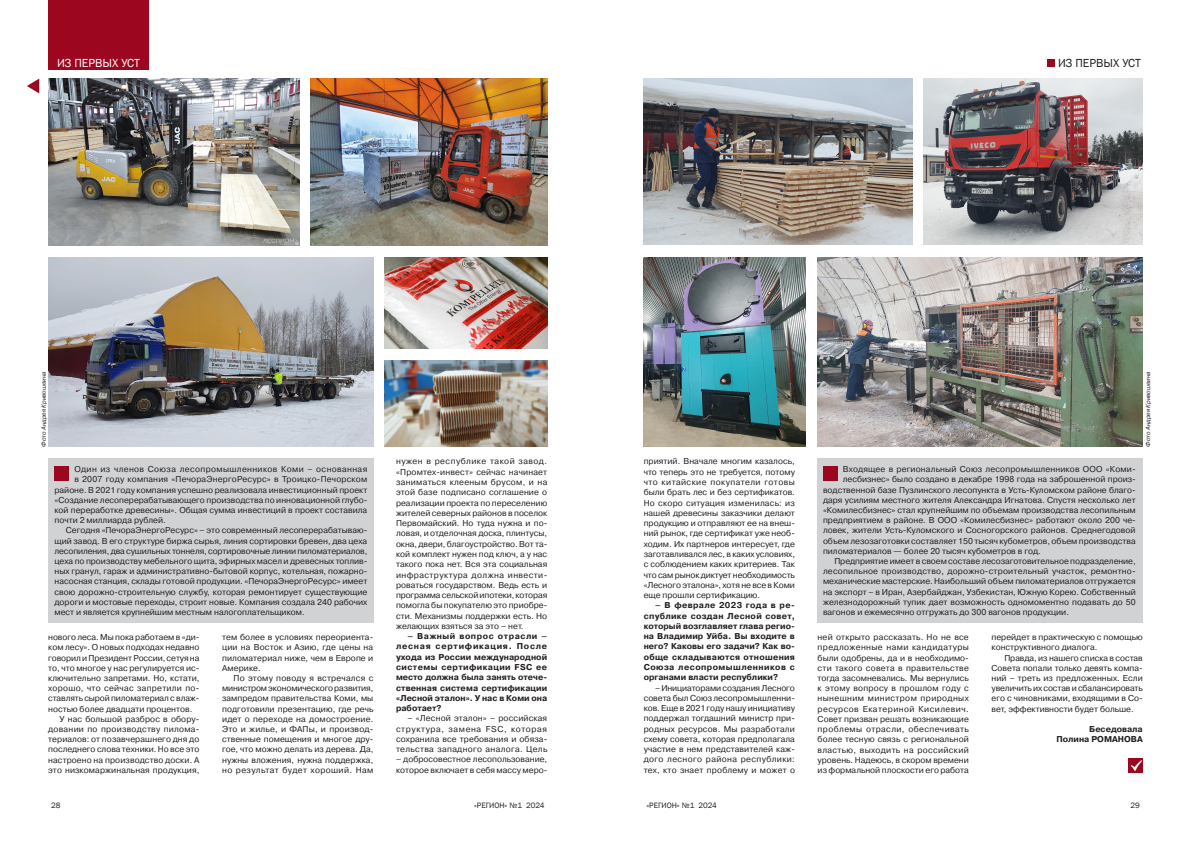
<style>
.page{position:relative;width:1191px;height:851px;background:#fff}
.page>*{position:absolute;margin:0;border:0;box-sizing:border-box;transform-origin:0 0}
.t1{font:12px "Franklin Gothic";color:#fff}
.t2{font:12px "Franklin Gothic";color:#231f20}
.t3{font:8.5px/10.3px "Pragmatica C";color:#231f20;text-align:justify}
.t4{font:700 8.5px/10.3px "Pragmatica C";color:#231f20;text-align:justify}
.t5{font:8.5px "Pragmatica C";letter-spacing:.025em;color:#231f20}
.t6{font:8.5px "Pragmatica C";letter-spacing:.03em;color:#231f20}
.t7{font:8.5px "Pragmatica C";letter-spacing:.02em;color:#231f20}
.t8{font:8.5px "Pragmatica C";letter-spacing:.04em;color:#231f20}
.t9{font:8px "Franklin Gothic";color:#231f20}
.t10{font:italic 6px "Pragmatica C";color:#231f20}
</style>
<div class="page">
<div style="left:48px;top:458px;width:325px;height:164px;background:#d1d2d4"></div>
<div style="left:817px;top:458px;width:325px;height:164px;background:#d1d2d4"></div>
<svg style="left:27px;top:79px;width:12px;height:14px"></svg>
<div style="left:1128px;top:758px;width:14px;height:14px;background:#9d061f"></div>
<svg style="left:1131px;top:760px;width:11px;height:11px"></svg>
<img style="left:48px;top:257px;width:325px;height:189px">
<img style="left:48px;top:78px;width:251px;height:168px">
<img style="left:310px;top:78px;width:237px;height:168px">
<img style="left:385px;top:257px;width:162px;height:91px">
<img style="left:384px;top:360px;width:163px;height:87px">
<img style="left:643px;top:257px;width:163px;height:190px">
<img style="left:923px;top:78px;width:219px;height:167px">
<img style="left:817px;top:257px;width:325px;height:190px">
<img style="left:643px;top:78px;width:269px;height:167px">
<div style="left:823px;top:466px;width:14px;height:14px;background:#9d061f"></div>
<div style="left:54px;top:466px;width:15px;height:14px;background:#9d061f"></div>
<div style="left:48px;top:0;width:101px;height:69px;background:#9d061f"></div>
<div style="left:1047px;top:59px;width:7px;height:8px;background:#9d061f"></div>
<h1 class="t1" style="left:57px;top:55px;width:84px">Из первых уст</h1>
<h1 class="t2" style="left:1058px;top:55px;width:84px">Из первых уст</h1>
<p class="t10" style="left:40px;top:447px;width:77px;rotate:-90deg">Фото Андрея Кривошеина</p>
<p class="t10" style="left:1144px;top:447px;width:77px;rotate:-90deg">Фото Андрея Кривошеина</p>
<p class="t8" style="left:74px;top:464px;width:294px">Один из членов Союза лесопромышленников Коми – основанная</p>
<p class="t7" style="left:74px;top:474px;width:294px">в 2007 году компания «ПечораЭнергоРесурс» в Троицко-Печорском</p>
<p class="t3" style="left:54px;top:484px;width:314px">районе. В 2021 году компания успешно реализовала инвестиционный проект</p>
<p class="t3" style="left:54px;top:494px;width:314px">«Создание лесоперерабатывающего производства по инновационной глубо-</p>
<p class="t3" style="left:54px;top:505px;width:314px">кой переработке древесины». Общая сумма инвестиций в проект составила</p>
<p class="t3" style="left:54px;top:515px;width:113px">почти 2 миллиарда рублей.</p>
<p class="t3" style="left:66px;top:525px;width:303px">Сегодня «ПечораЭнергоРесурс» – это современный лесоперерабатываю-</p>
<p class="t3" style="left:54px;top:535px;width:314px">щий завод. В его структуре биржа сырья, линия сортировки бревен, два цеха</p>
<p class="t3" style="left:54px;top:545px;width:314px">лесопиления, два сушильных тоннеля, сортировочные линии пиломатериалов,</p>
<p class="t3" style="left:54px;top:556px;width:314px">цеха по производству мебельного щита, эфирных масел и древесных топлив-</p>
<p class="t3" style="left:54px;top:566px;width:314px">ных гранул, гараж и административно-бытовой корпус, котельная, пожарно-</p>
<p class="t3" style="left:54px;top:576px;width:314px">насосная станция, склады готовой продукции. «ПечораЭнергоРесурс» имеет</p>
<p class="t3" style="left:54px;top:586px;width:314px">свою дорожно-строительную службу, которая ремонтирует существующие</p>
<p class="t3" style="left:54px;top:596px;width:314px">дороги и мостовые переходы, строит новые. Компания создала 240 рабочих</p>
<p class="t3" style="left:54px;top:607px;width:252px">мест и является крупнейшим местным налогоплательщиком.</p>
<p class="t3" style="left:48px;top:632px;width:153px">нового леса. Мы пока работаем в «ди-</p>
<p class="t3" style="left:48px;top:642px;width:153px">ком лесу». О новых подходах недавно</p>
<p class="t3" style="left:48px;top:652px;width:153px">говорил и Президент России, сетуя на</p>
<p class="t3" style="left:48px;top:662px;width:153px">то, что многое у нас регулируется ис-</p>
<p class="t3" style="left:48px;top:672px;width:153px">ключительно запретами. Но, кстати,</p>
<p class="t6" style="left:48px;top:683px;width:153px">хорошо, что сейчас запретили по-</p>
<p class="t3" style="left:48px;top:693px;width:153px">ставлять сырой пиломатериал с влаж-</p>
<p class="t3" style="left:48px;top:703px;width:146px">ностью более двадцати процентов.</p>
<p class="t3" style="left:60px;top:713px;width:141px">У нас большой разброс в обору-</p>
<p class="t6" style="left:48px;top:724px;width:153px">довании по производству пилома-</p>
<p class="t3" style="left:48px;top:734px;width:153px">териалов: от позавчерашнего дня до</p>
<p class="t3" style="left:48px;top:744px;width:153px">последнего слова техники. Но все это</p>
<p class="t3" style="left:48px;top:754px;width:153px">настроено на производство доски. А</p>
<p class="t3" style="left:48px;top:764px;width:153px">это низкомаржинальная продукция,</p>
<p class="t3" style="left:222px;top:632px;width:153px">тем более в условиях переориента&shy;ции на Восток и Азию, где цены на пиломатериал ниже, чем в Европе и Америке.</p>
<p class="t3" style="left:222px;top:672px;width:153px;text-indent:11px">По этому поводу я встречался с министром экономического развития, зампредом правительства Коми, мы подготовили презентацию, где речь идет о переходе на домостроение.<br>Это и жилье, и ФАПы, и производ&shy;ственные помещения и многое дру&shy;гое, что можно делать из дерева. Да, нужны вложения, нужна поддержка, но результат будет хороший. Нам</p>
<p class="t3" style="left:396px;top:456px;width:153px">нужен в республике такой завод. «Промтех-инвест» сейчас начинает заниматься клееным брусом, и на этой базе подписано соглашение о реализации проекта по переселению жителей северных районов в поселок Первомайский. Но туда нужна и по&shy;ловая, и отделочная доска, плинтусы, окна, двери, благоустройство. Вот та&shy;кой комплект нужен под ключ, а у нас такого пока нет. Вся эта социальная инфраструктура должна инвести&shy;роваться государством. Ведь есть и программа сельской ипотеки, которая помогла бы покупателю это приобре&shy;сти. Механизмы поддержки есть. Но желающих взяться за это – нет.</p>
<p class="t4" style="left:396px;top:631px;width:153px;text-indent:11px">– Важный вопрос отрасли – лесная сертификация. После ухода из России международной системы сертификации FSC ее место должна была занять отече&shy;ственная система сертификации «Лесной эталон». У нас в Коми она работает?</p>
<p class="t3" style="left:396px;top:713px;width:153px;text-indent:11px">– «Лесной эталон» – российская структура, замена FSC, которая сохранила все требования и обяза&shy;тельства западного аналога. Цель</p>
<p class="t3" style="left:396px;top:754px;width:153px">– добросовестное лесопользование, которое включает в себя массу меро-</p>
<p class="t3" style="left:643px;top:456px;width:153px">приятий. Вначале многим казалось, что теперь это не требуется, потому что китайские покупатели готовы были брать лес и без сертификатов.<br>Но скоро ситуация изменилась: из нашей древесины заказчики делают продукцию и отправляют ее на внеш&shy;ний рынок, где сертификат уже необ&shy;ходим. Их партнеров интересует, где заготавливался лес, в каких условиях, с соблюдением каких критериев. Так что сам рынок диктует необходимость «Лесного эталона», хотя не все в Коми еще прошли сертификацию.</p>
<p class="t4" style="left:643px;top:600px;width:153px;text-indent:11px">– В феврале 2023 года в ре&shy;спублике создан Лесной совет, который возглавляет глава регио&shy;на Владимир Уйба. Вы входите в него? Каковы его задачи? Как во&shy;обще складываются отношения Союза лесопромышленников с органами власти республики?</p>
<p class="t3" style="left:643px;top:682px;width:153px;text-indent:11px">– Инициаторами создания Лесного совета был Союз лесопромышленни&shy;ков. Еще в 2021 году нашу инициативу поддержал тогдашний министр при&shy;родных ресурсов. Мы разработали схему совета, которая предполагала участие в нем представителей каж&shy;дого лесного района республики: тех, кто знает проблему и может о</p>
<p class="t3" style="left:843px;top:464px;width:294px">Входящее в региональный Союз лесопромышленников ООО «Коми-</p>
<p class="t3" style="left:843px;top:474px;width:294px">лесбизнес» было создано в декабре 1998 года на заброшенной произ-</p>
<p class="t3" style="left:823px;top:484px;width:314px">водственной базе Пузлинского лесопункта в Усть-Куломском районе благо-</p>
<p class="t3" style="left:823px;top:494px;width:314px">даря усилиям местного жителя Александра Игнатова. Спустя несколько лет</p>
<p class="t3" style="left:823px;top:505px;width:314px">«Комилесбизнес» стал крупнейшим по объемам производства лесопильным</p>
<p class="t3" style="left:823px;top:515px;width:314px">предприятием в районе. В ООО «Комилесбизнес» работают около 200 че-</p>
<p class="t3" style="left:823px;top:525px;width:314px">ловек, жители Усть-Куломского и Сосногорского районов. Среднегодовой</p>
<p class="t3" style="left:823px;top:535px;width:314px">объем лезозаготовки составляет 150 тысяч кубометров, объем производства</p>
<p class="t3" style="left:823px;top:545px;width:219px">пиломатериалов — более 20 тысяч кубометров в год.</p>
<p class="t3" style="left:834px;top:556px;width:303px">Предприятие имеет в своем составе лесозаготовительное подразделение,</p>
<p class="t5" style="left:823px;top:566px;width:314px">лесопильное производство, дорожно-строительный участок, ремонтно-</p>
<p class="t3" style="left:823px;top:576px;width:314px">механические мастерские. Наибольший объем пиломатериалов отгружается</p>
<p class="t3" style="left:823px;top:586px;width:314px">на экспорт – в Иран, Азербайджан, Узбекистан, Южную Корею. Собственный</p>
<p class="t3" style="left:823px;top:596px;width:314px">железнодорожный тупик дает возможность одномоментно подавать до 50</p>
<p class="t3" style="left:823px;top:607px;width:247px">вагонов и ежемесячно отгружать до 300 вагонов продукции.</p>
<p class="t3" style="left:817px;top:632px;width:153px">ней открыто рассказать. Но не все предложенные нами кандидатуры были одобрены, да и в необходимо&shy;сти такого совета в правительстве тогда засомневались. Мы вернулись к этому вопросу в прошлом году с нынешним министром природных ресурсов Екатериной Кисилевич.<br>Совет призван решать возникающие проблемы отрасли, обеспечивать более тесную связь с региональной властью, выходить на российский уровень. Надеюсь, в скором времени из формальной плоскости его работа</p>
<p class="t3" style="left:991px;top:632px;width:153px">перейдет в практическую с помощью конструктивного диалога.</p>
<p class="t3" style="left:991px;top:652px;width:153px;text-indent:13px">Правда, из нашего списка в состав Совета попали только девять компа&shy;ний – треть из предложенных. Если увеличить их состав и сбалансировать его с чиновниками, входящими в Со&shy;вет, эффективности будет больше.</p>
<p class="t4" style="left:1056px;top:724px;width:88px;text-align:right">Беседовала<br>Полина РОМАНОВА</p>
<p class="t9" style="left:51px;top:800px;width:11px">28</p>
<p class="t9" style="left:474px;top:800px;width:72px">«РЕГИОН» №1 2024</p>
<p class="t9" style="left:646px;top:800px;width:72px">«РЕГИОН» №1 2024</p>
<p class="t9" style="left:1130px;top:800px;width:11px">29</p>
</div>
